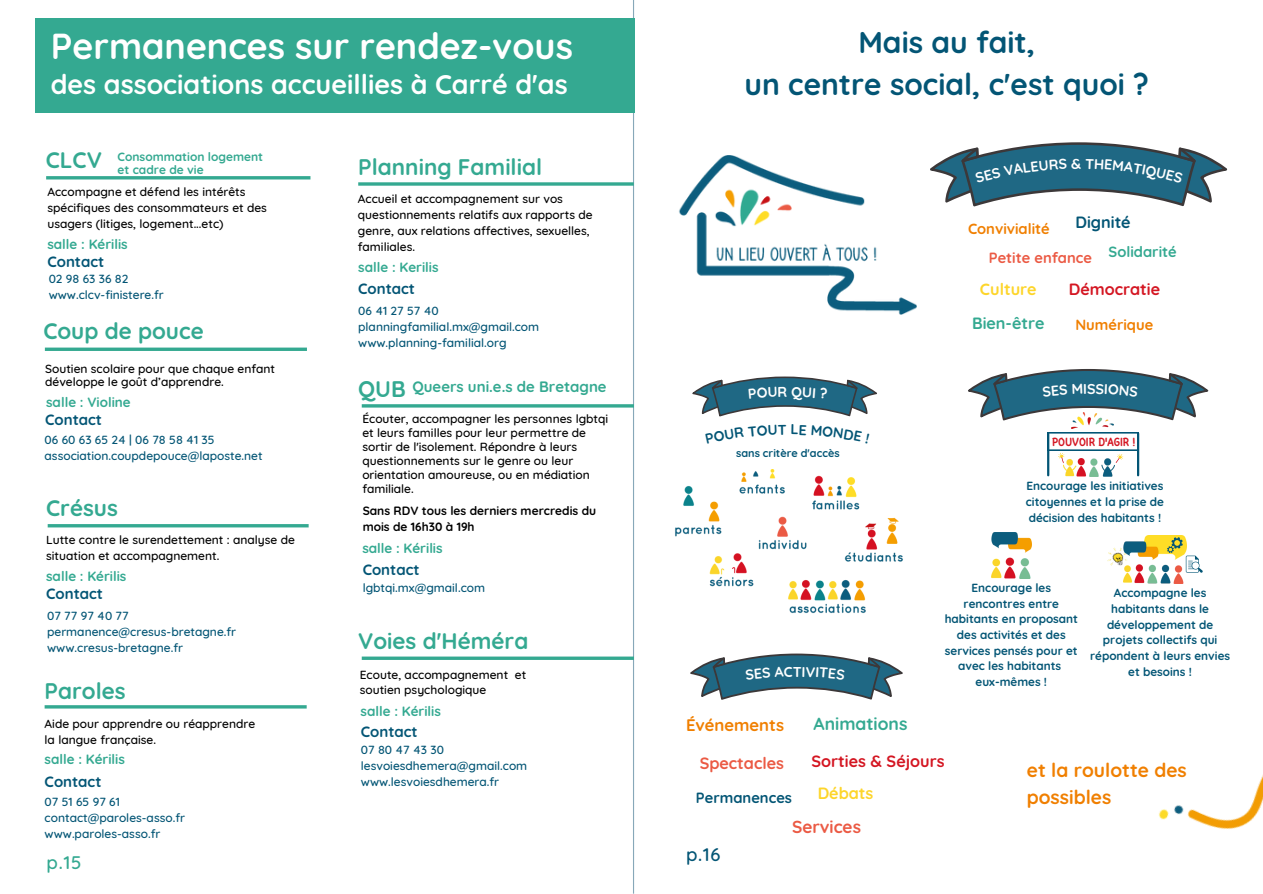
<style>
.page{position:relative;width:1263px;height:894px;background:#fff}
.page>*{position:absolute;margin:0;border:0;box-sizing:border-box;transform-origin:0 0}
.t1{font:700 36px "Quicksand";color:#fff}
.t2{font:700 30px/41.5px "Quicksand";color:#035575;text-align:center}
.t3{font:700 27px "Quicksand";color:#fff}
.t4{font:700 22.5px "Quicksand";color:#34a991}
.t5{font:700 19.2px/26.5px "Quicksand";color:#f07f00}
.t6{font:500 18.6px "Quicksand";color:#34a991}
.t7{font:500 18.6px "Quicksand";color:#035575}
.t8{font:700 17.55px "Quicksand";color:#34a991}
.t9{font:700 17.25px "Quicksand";color:#eb5a44}
.t10{font:700 16.65px "Quicksand";color:#f07f00}
.t11{font:700 16.2px "Quicksand";color:#d41622}
.t12{font:700 16.2px "Quicksand";color:#fdd52a}
.t13{font:700 16.2px "Quicksand";color:#eb5a44}
.t14{font:700 16.2px "Quicksand";color:#34a991}
.t15{font:700 16.2px "Quicksand";color:#035575}
.t16{font:700 15px "Quicksand";color:#035575}
.t17{font:700 15px "Quicksand";color:#34a991}
.t18{font:700 14.7px "Quicksand";color:#f07f00}
.t19{font:700 14.7px "Quicksand";color:#eb5a44}
.t20{font:700 14.7px "Quicksand";color:#035575}
.t21{font:700 14.7px "Quicksand";color:#34a991}
.t22{font:700 14.25px "Quicksand";color:#fff}
.t23{font:700 13.5px "Quicksand";color:#34a991}
.t24{font:500 12px/16px "Quicksand";color:#000}
.t25{font:500 12px/16px "Quicksand";color:#035575}
.t26{font:700 12px/16px "Quicksand";color:#000}
.t27{font:700 12px/13px "Quicksand";color:#34a991}
.t28{font:700 11.7px/15.6px "Quicksand";color:#035575;text-align:center}
.t29{font:700 11.7px "Cakerolli";color:#d41622}
.t30{font:700 10.95px "Quicksand";color:#035575}
</style>
<div class="page">
<hr style="left:633px;top:0;width:1px;height:893px;background:#87a8b9">
<div style="left:35px;top:18px;width:600px;height:95px;background:#34a991"></div>
<svg style="left:45px;top:347px;width:262px;height:4px"></svg>
<hr style="left:48px;top:524px;width:261px;height:3px;background:#34a991">
<hr style="left:46px;top:176px;width:264px;height:3px;background:#34a991">
<hr style="left:45px;top:705px;width:262px;height:3px;background:#34a991">
<svg style="left:358px;top:182px;width:276px;height:4px"></svg>
<hr style="left:362px;top:656px;width:272px;height:3px;background:#34a991">
<hr style="left:362px;top:404px;width:272px;height:3px;background:#34a991">
<img style="left:679px;top:155px;width:237px;height:159px">
<img style="left:1072px;top:420px;width:41px;height:8px">
<img style="left:991px;top:532px;width:41px;height:46px">
<img style="left:1063px;top:463px;width:52px;height:13px">
<svg style="left:1047px;top:432px;width:91px;height:31px"></svg>
<hr style="left:1047px;top:433px;width:2px;height:42px;background:#035575">
<hr style="left:1137px;top:433px;width:2px;height:42px;background:#035575">
<img style="left:1107px;top:544px;width:17px;height:22px">
<img style="left:1124px;top:535px;width:61px;height:48px">
<svg style="left:1167px;top:537px;width:36px;height:36px"></svg>
<img style="left:1158px;top:775px;width:105px;height:54px">
<img style="left:675px;top:469px;width:228px;height:145px">
<svg style="left:930px;top:142px;width:297px;height:64px"></svg>
<svg style="left:692px;top:376px;width:185px;height:40px"></svg>
<svg style="left:968px;top:369px;width:240px;height:51px"></svg>
<svg style="left:690px;top:653px;width:213px;height:46px"></svg>
<h1 class="t1" style="left:51px;top:23px;width:524px">Permanences sur rendez-vous</h1>
<h3 class="t3" style="left:51px;top:67px;width:518px">des associations accueillies à Carré d'as</h3>
<h3 class="t4" style="left:46px;top:146px;width:58px">CLCV</h3>
<p class="t27" style="left:118px;top:150px;width:147px">Consommation logement et cadre de vie</p>
<p class="t24" style="left:47px;top:183px;width:221px">Accompagne et défend les intérêts spécifiques des consommateurs et des usagers (litiges, logement...etc)</p>
<p class="t23" style="left:47px;top:235px;width:82px">salle : Kérilis</p>
<p class="t16" style="left:47px;top:252px;width:58px">Contact</p>
<p class="t25" style="left:49px;top:270px;width:117px">02 98 63 36 82 www.clcv-finistere.fr</p>
<h3 class="t4" style="left:43px;top:316px;width:162px">Coup de pouce</h3>
<p class="t24" style="left:45px;top:361px;width:232px;line-height:13px">Soutien scolaire pour que chaque enfant développe le goût d’apprendre.</p>
<p class="t16" style="left:45px;top:410px;width:58px">Contact</p>
<p class="t23" style="left:46px;top:393px;width:86px">salle : Violine</p>
<p class="t25" style="left:45px;top:431px;width:220px">06 60 63 65 24 | 06 78 58 41 35 association.coupdepouce@laposte.net</p>
<h3 class="t4" style="left:46px;top:493px;width:73px">Crésus</h3>
<p class="t24" style="left:46px;top:531px;width:250px">Lutte contre le surendettement : analyse de situation et accompagnement.</p>
<p class="t16" style="left:46px;top:584px;width:58px">Contact</p>
<p class="t23" style="left:46px;top:567px;width:82px">salle : Kérilis</p>
<p class="t25" style="left:47px;top:607px;width:190px">07 77 97 40 77 permanence@cresus-bretagne.fr www.cresus-bretagne.fr</p>
<h3 class="t4" style="left:45px;top:676px;width:83px">Paroles</h3>
<p class="t24" style="left:45px;top:714px;width:212px">Aide pour apprendre ou réapprendre la langue française.</p>
<p class="t16" style="left:45px;top:771px;width:58px">Contact</p>
<p class="t25" style="left:45px;top:793px;width:142px">07 51 65 97 61 contact@paroles-asso.fr www.paroles-asso.fr</p>
<p class="t23" style="left:45px;top:750px;width:82px">salle : Kérilis</p>
<h3 class="t6" style="left:47px;top:850px;width:37px">p.15</h3>
<h3 class="t4" style="left:358px;top:152px;width:185px">Planning Familial</h3>
<p class="t24" style="left:358px;top:190px;width:236px">Accueil et accompagnement sur vos questionnements relatifs aux rapports de genre, aux relations affectives, sexuelles, familiales.</p>
<p class="t23" style="left:358px;top:259px;width:82px">salle : Kerilis</p>
<p class="t16" style="left:358px;top:279px;width:58px">Contact</p>
<p class="t25" style="left:358px;top:302px;width:183px">06 41 27 57 40 planningfamilial.mx@gmail.com www.planning-familial.org</p>
<h3 class="t4" style="left:358px;top:374px;width:49px">QUB</h3>
<p class="t17" style="left:412px;top:377px;width:196px">Queers uni.e.s de Bretagne</p>
<p class="t24" style="left:362px;top:412px;width:247px;line-height:14px">Écouter, accompagner les personnes lgbtqi et leurs familles pour leur permettre de sortir de l'isolement. Répondre à leurs questionnements sur le genre ou leur orientation amoureuse, ou en médiation familiale.</p>
<p class="t26" style="left:363px;top:502px;width:235px">Sans RDV tous les derniers mercredis du mois de 16h30 à 19h</p>
<p class="t23" style="left:362px;top:539px;width:82px">salle : Kérilis</p>
<p class="t16" style="left:363px;top:559px;width:58px">Contact</p>
<p class="t25" style="left:363px;top:579px;width:124px">lgbtqi.mx@gmail.com</p>
<h3 class="t4" style="left:358px;top:626px;width:172px">Voies d'Héméra</h3>
<p class="t24" style="left:360px;top:667px;width:168px;line-height:15px">Ecoute, accompagnement et soutien psychologique</p>
<p class="t16" style="left:361px;top:722px;width:58px">Contact</p>
<p class="t25" style="left:361px;top:741px;width:168px">07 80 47 43 30 lesvoiesdhemera@gmail.com www.lesvoiesdhemera.fr</p>
<p class="t23" style="left:361px;top:701px;width:82px">salle : Kérilis</p>
<h2 class="t2" style="left:744px;top:21px;width:406px">Mais au fait,<br>un centre social, c'est quoi ?</h2>
<p class="t18" style="left:968px;top:219px;width:83px">Convivialité</p>
<p class="t22" style="left:1071px;top:154px;width:12px">&amp;</p>
<h3 class="t15" style="left:1075px;top:211px;width:57px">Dignité</h3>
<p class="t21" style="left:1108px;top:242px;width:70px">Solidarité</p>
<p class="t19" style="left:989px;top:248px;width:105px">Petite enfance</p>
<h3 class="t12" style="left:980px;top:279px;width:58px">Culture</h3>
<h3 class="t11" style="left:1069px;top:279px;width:93px">Démocratie</h3>
<h3 class="t14" style="left:972px;top:313px;width:74px">Bien-être</h3>
<p class="t18" style="left:1075px;top:315px;width:79px">Numérique</p>
<p class="t22" style="left:1087px;top:379px;width:10px">S</p>
<p class="t30" style="left:736px;top:445px;width:105px">sans critère d'accès</p>
<p class="t22" style="left:793px;top:662px;width:11px">T</p>
<p class="t29" style="left:1052px;top:437px;width:85px">POUVOIR D'AGIR !</p>
<p class="t28" style="left:1026px;top:478px;width:140px;text-align:justify">Encourage les initiatives citoyennes et la prise de décision des habitants !</p>
<p class="t28" style="left:945px;top:579px;width:135px">Encourage les rencontres entre habitants en proposant des activités et des services pensés pour et avec les habitants eux-mêmes !</p>
<p class="t28" style="left:1090px;top:585px;width:141px">Accompagne les habitants dans le développement de projets collectifs qui répondent à leurs envies et besoins !</p>
<h3 class="t10" style="left:686px;top:714px;width:100px">Événements</h3>
<h3 class="t8" style="left:814px;top:712px;width:95px">Animations</h3>
<h3 class="t13" style="left:700px;top:752px;width:86px">Spectacles</h3>
<h3 class="t11" style="left:812px;top:751px;width:134px">Sorties &amp; Séjours</h3>
<p class="t20" style="left:696px;top:787px;width:97px">Permanences</p>
<h3 class="t12" style="left:818px;top:782px;width:57px">Débats</h3>
<h3 class="t9" style="left:792px;top:815px;width:71px">Services</h3>
<h3 class="t7" style="left:686px;top:842px;width:36px">p.16</h3>
<h3 class="t5" style="left:1027px;top:756px;width:161px">et la roulotte des possibles</h3>
</div>
